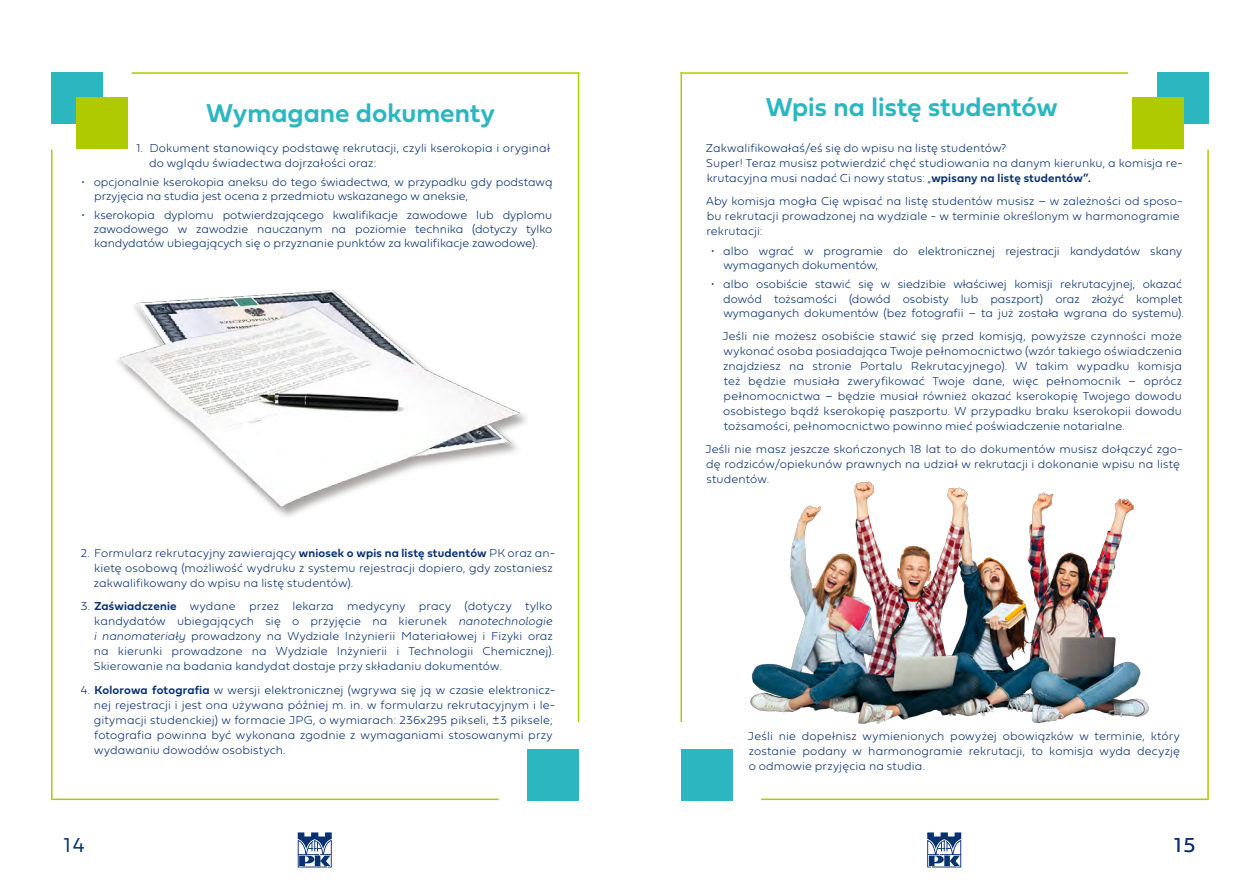
<style>
.page{position:relative;width:1259px;height:893px;background:#fff}
.page>*{position:absolute;margin:0;border:0;box-sizing:border-box;transform-origin:0 0}
.kierunek_-tytuł{font:27px "Fieldwork Geo Demibold";color:#2cb7c0}
.t1{font:21px "Fieldwork Geo Light";color:#083170}
.tekst{font:100 12px/15px "Fieldwork Geo";letter-spacing:.005em;color:#083170}
.s1{font-family:"Fieldwork Geo Demibold";font-weight:400}
.s2{font-family:"Fieldwork";font-style:italic}
</style>
<div class="page">
<svg style="left:927px;top:832px;width:34px;height:35px"></svg>
<div style="left:51px;top:72px;width:51px;height:51px;background:#2cb7c0"></div>
<div style="left:77px;top:98px;width:51px;height:51px;background:#afca00"></div>
<hr style="left:132px;top:72px;width:447px;height:2px;background:#afca00">
<hr style="left:578px;top:72px;width:1px;height:650px;background:#afca00">
<div style="left:527px;top:749px;width:51px;height:51px;background:#2cb7c0"></div>
<hr style="left:51px;top:799px;width:448px;height:1px;background:#afca00">
<hr style="left:51px;top:150px;width:2px;height:649px;background:#afca00">
<div style="left:1157px;top:72px;width:51px;height:51px;background:#2cb7c0"></div>
<div style="left:1132px;top:98px;width:51px;height:51px;background:#afca00"></div>
<hr style="left:680px;top:72px;width:448px;height:2px;background:#afca00">
<hr style="left:680px;top:72px;width:2px;height:650px;background:#afca00">
<div style="left:681px;top:749px;width:51px;height:51px;background:#2cb7c0"></div>
<hr style="left:761px;top:799px;width:447px;height:1px;background:#afca00">
<hr style="left:1207px;top:150px;width:1px;height:649px;background:#afca00">
<svg style="left:298px;top:832px;width:34px;height:35px"></svg>
<img style="left:750px;top:481px;width:399px;height:243px">
<img style="left:117px;top:290px;width:410px;height:227px">
<p class="kierunek_-tytuł" style="left:206px;top:91px;width:291px">Wymagane dokumenty</p>
<p class="tekst" style="left:149px;top:140px;width:402px;text-indent:-13px">1. Dokument stanowiący podstawę rekrutacji, czyli kserokopia i oryginał do wglądu świadectwa dojrzałości oraz:</p>
<p class="tekst" style="left:94px;top:174px;width:460px;line-height:14.4px;text-indent:-13px">• opcjonalnie kserokopia aneksu do tego świadectwa, w przypadku gdy podstawą przyjęcia na studia jest ocena z przedmiotu wskazanego w aneksie,</p>
<p class="tekst" style="left:94px;top:207px;width:460px;line-height:14.4px;text-align:justify;text-indent:-12px">• kserokopia dyplomu potwierdzającego kwalifikacje zawodowe lub dyplomu zawodowego w zawodzie nauczanym na poziomie technika (dotyczy tylko kandydatów ubiegających się o przyznanie punktów za kwalifikacje zawodowe).</p>
<p class="tekst" style="left:94px;top:545px;width:463px;text-indent:-13px">2. Formularz rekrutacyjny zawierający <span class="s1">wniosek o wpis na listę studentów</span> PK oraz an&shy;kietę osobową (możliwość wydruku z systemu rejestracji dopiero, gdy zostaniesz zakwalifikowany do wpisu na listę studentów).</p>
<p class="tekst" style="left:94px;top:598px;width:462px;text-indent:-13px">3. <span class="s1">Zaświadczenie</span> wydane przez lekarza medycyny pracy (dotyczy tylko kandydatów ubiegających się o przyjęcie na kierunek <span class="s2">nanotechnologie i nanomateriały</span> prowadzony na Wydziale Inżynierii Materiałowej i Fizyki oraz na kierunki prowadzone na Wydziale Inżynierii i Technologii Chemicznej).<br>Skierowanie na badania kandydat dostaje przy składaniu dokumentów.</p>
<p class="tekst" style="left:94px;top:682px;width:463px;text-indent:-13px">4. <span class="s1">Kolorowa fotografia</span> w wersji elektronicznej (wgrywa się ją w czasie elektronicz&shy;nej rejestracji i jest ona używana później m. in. w formularzu rekrutacyjnym i le&shy;gitymacji studenckiej) w formacie JPG, o wymiarach: 236x295 pikseli, ±3 piksele; fotografia powinna być wykonana zgodnie z wymaganiami stosowanymi przy wydawaniu dowodów osobistych.</p>
<p class="kierunek_-tytuł" style="left:766px;top:86px;width:293px">Wpis na listę studentów</p>
<p class="tekst" style="left:706px;top:140px;width:479px">Zakwalifikowałaś/eś się do wpisu na listę studentów?<br>Super! Teraz musisz potwierdzić chęć studiowania na danym kierunku, a komisja re&shy;krutacyjna musi nadać Ci nowy status: „<span class="s1">wpisany na listę studentów”.</span></p>
<p class="tekst" style="left:706px;top:193px;width:478px">Aby komisja mogła Cię wpisać na listę studentów musisz – w zależności od sposo&shy;bu rekrutacji prowadzonej na wydziale - w terminie określonym w harmonogramie rekrutacji:</p>
<p class="tekst" style="left:723px;top:243px;width:460px;line-height:14.4px;text-indent:-13px">• albo wgrać w programie do elektronicznej rejestracji kandydatów skany wymaganych dokumentów,</p>
<p class="tekst" style="left:723px;top:276px;width:462px;line-height:14.4px;text-indent:-12px">• albo osobiście stawić się w siedzibie właściwej komisji rekrutacyjnej, okazać dowód tożsamości (dowód osobisty lub paszport) oraz złożyć komplet wymaganych dokumentów (bez fotografii – ta już została wgrana do systemu).</p>
<p class="tekst" style="left:722px;top:327px;width:461px;text-align:justify">Jeśli nie możesz osobiście stawić się przed komisją, powyższe czynności może wykonać osoba posiadająca Twoje pełnomocnictwo (wzór takiego oświadczenia znajdziesz na stronie Portalu Rekrutacyjnego). W takim wypadku komisja też będzie musiała zweryfikować Twoje dane, więc pełnomocnik – oprócz pełnomocnictwa – będzie musiał również okazać kserokopię Twojego dowodu osobistego bądź kserokopię paszportu. W przypadku braku kserokopii dowodu tożsamości, pełnomocnictwo powinno mieć poświadczenie notarialne.</p>
<p class="tekst" style="left:705px;top:441px;width:479px">Jeśli nie masz jeszcze skończonych 18 lat to do dokumentów musisz dołączyć zgo&shy;dę rodziców/opiekunów prawnych na udział w rekrutacji i dokonanie wpisu na listę studentów.</p>
<p class="tekst" style="left:748px;top:728px;width:433px;text-align:justify">Jeśli nie dopełnisz wymienionych powyżej obowiązków w terminie, który zostanie podany w harmonogramie rekrutacji, to komisja wyda decyzję o odmowie przyjęcia na studia.</p>
<h2 class="t1" style="left:64px;top:829px;width:23px">14</h2>
<h2 class="t1" style="left:1174px;top:829px;width:22px">15</h2>
</div>
